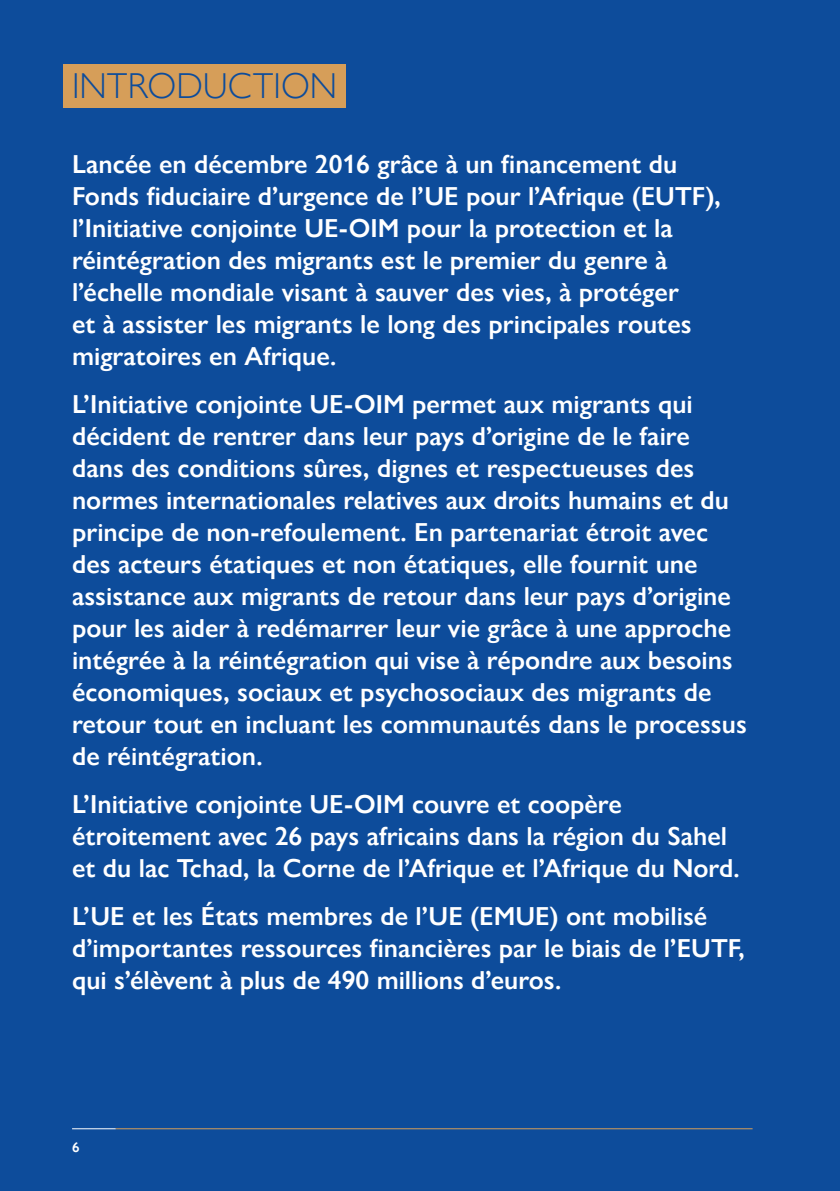
<style>
.page{position:relative;width:840px;height:1191px;background:#fff}
.page>*{position:absolute;margin:0;border:0;box-sizing:border-box;transform-origin:0 0}
.Main_Section_Heading{font:300 36px "Gill Sans Nova";color:#0d4c9b}
.Introduction{font:600 26px/32px "Gill Sans Nova";color:#fff}
.FOOTER_NUMBER_WHITE{font:600 14px "Gill Sans Nova";color:#fff}
</style>
<div class="page">
<div style="left:0;top:0;width:839px;height:1191px;background:#0d4c9b"></div>
<hr style="left:72px;top:1128px;width:44px;height:1px;background:#fff">
<hr style="left:116px;top:1128px;width:636px;height:1px;background:#d69e59">
<div style="left:63px;top:65px;width:282px;height:43px;background:#d69e59"></div>
<p class="Main_Section_Heading" style="left:72px;top:64px;width:266px">INTRODUCTION</p>
<p class="Introduction" style="left:72px;top:148px;width:650px">Lancée en décembre 2016 grâce à un financement du Fonds fiduciaire d’urgence de l’UE pour l’Afrique (EUTF), l’Initiative conjointe UE-OIM pour la protection et la réintégration des migrants est le premier du genre à l’échelle mondiale visant à sauver des vies, à protéger<br>et à assister les migrants le long des principales routes migratoires en Afrique.</p>
<p class="Introduction" style="left:72px;top:388px;width:676px">L’Initiative conjointe UE-OIM permet aux migrants qui décident de rentrer dans leur pays d’origine de le faire dans des conditions sûres, dignes et respectueuses des normes internationales relatives aux droits humains et du principe de non-refoulement. En partenariat étroit avec des acteurs étatiques et non étatiques, elle fournit une assistance aux migrants de retour dans leur pays d’origine pour les aider à redémarrer leur vie grâce à une approche intégrée à la réintégration qui vise à répondre aux besoins économiques, sociaux et psychosociaux des migrants de retour tout en incluant les communautés dans le processus de réintégration.</p>
<p class="Introduction" style="left:72px;top:788px;width:668px">L’Initiative conjointe UE-OIM couvre et coopère étroitement avec 26 pays africains dans la région du Sahel et du lac Tchad, la Corne de l’Afrique et l’Afrique du Nord.</p>
<p class="Introduction" style="left:72px;top:900px;width:673px">L’UE et les États membres de l’UE (EMUE) ont mobilisé d’importantes ressources financières par le biais de l’EUTF, qui s’élèvent à plus de 490 millions d’euros.</p>
<p class="FOOTER_NUMBER_WHITE" style="left:72px;top:1138px;width:9px">6</p>
</div>
